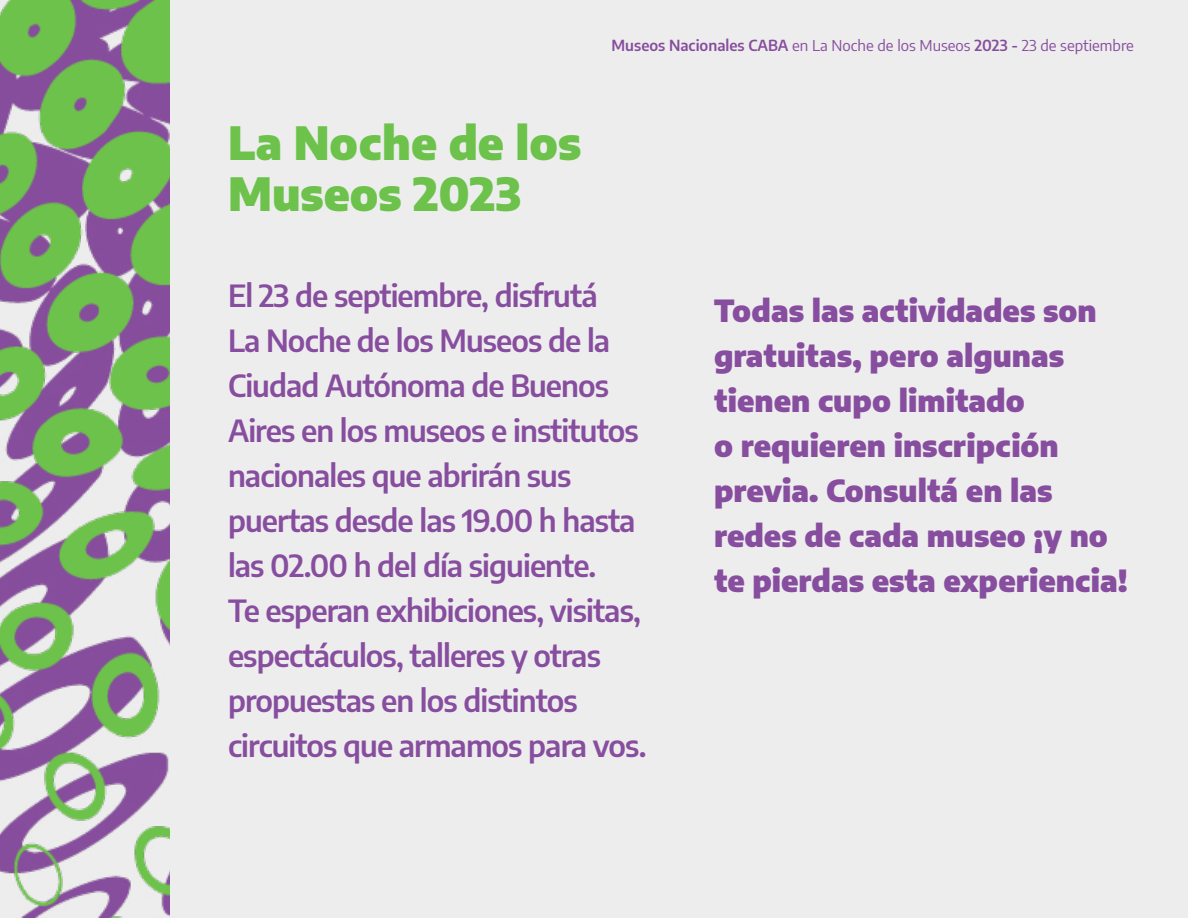
<style>
.page{position:relative;width:1188px;height:918px;background:#ededee}
.page>*{position:absolute;margin:0;border:0;box-sizing:border-box;transform-origin:0 0}
.t1{font:900 45px/51px "Encode Sans";color:#6cc24a}
.t2{font:600 30px/45px "Encode Sans";letter-spacing:-.03em;color:#874d9e}
.t3{font:900 30px/45px "Encode Sans";color:#874d9e}
.t4{font:15px "Encode Sans";color:#874d9d}
.s1{font-weight:600}
</style>
<div class="page">
<img style="left:0;top:0;width:170px;height:918px">
<p class="t1" style="left:228px;top:114px;width:355px">La Noche de los<br>Museos 2023</p>
<p class="t4" style="left:612px;top:35px;width:524px"><span class="s1">Museos Nacionales CABA</span> en La Noche de los Museos <span class="s1">2023 -</span> 23 de septiembre</p>
<p class="t2" style="left:228px;top:272px;width:420px">El 23 de septiembre, disfrutá<br>La Noche de los Museos de la<br>Ciudad Autónoma de Buenos<br>Aires en los museos e institutos nacionales que abrirán sus puertas desde las 19.00 h hasta las 02.00 h del día siguiente.<br>Te esperan exhibiciones, visitas, espectáculos, talleres y otras propuestas en los distintos circuitos que armamos para vos.</p>
<p class="t3" style="left:714px;top:286px;width:415px">Todas las actividades son gratuitas, pero algunas tienen cupo limitado<br>o requieren inscripción previa. Consultá en las redes de cada museo ¡y no te pierdas esta experiencia!</p>
</div>
